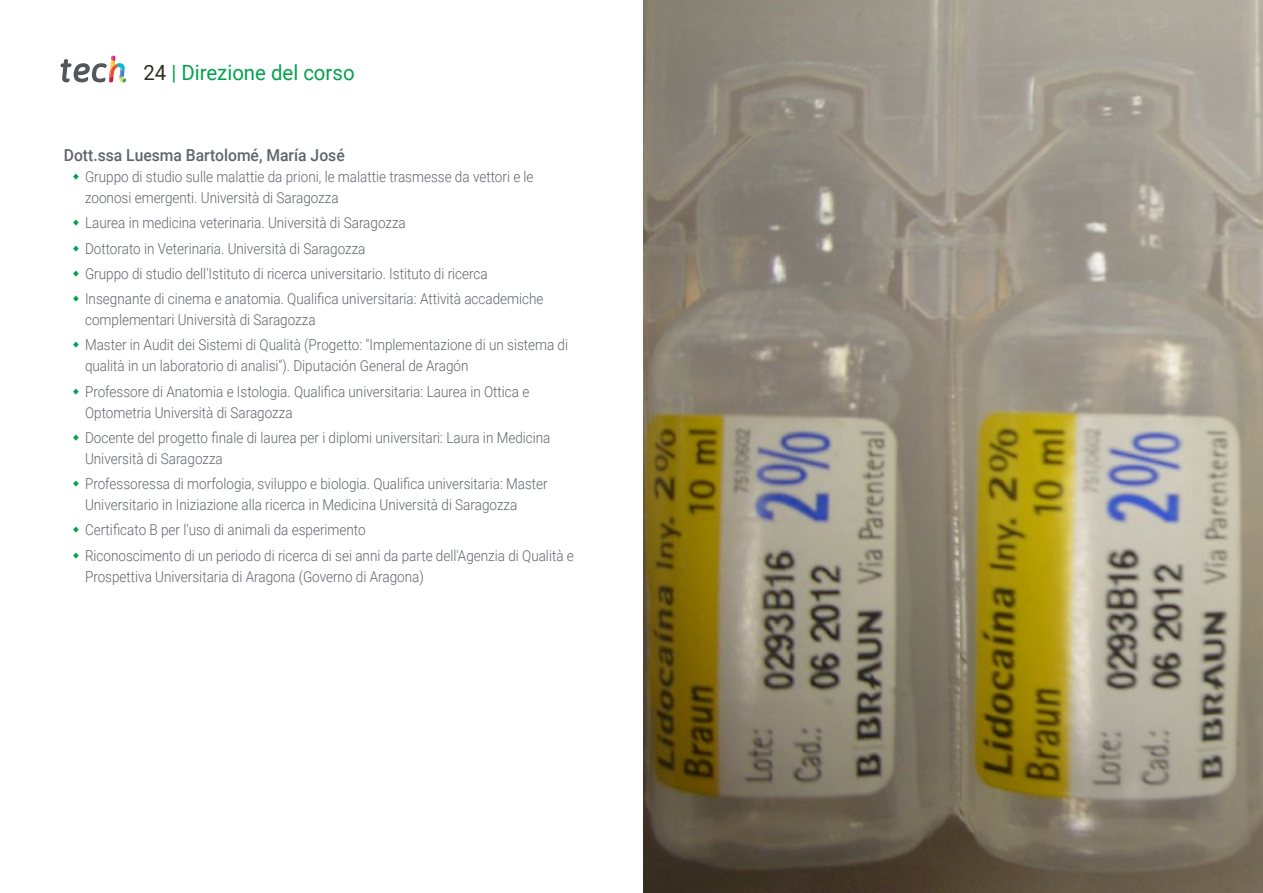
<style>
.page{position:relative;width:1263px;height:893px;background:#fff}
.page>*{position:absolute;margin:0;border:0;box-sizing:border-box;transform-origin:0 0}
.t1{font:21px "Roboto";color:#04a14d}
.t2{font:500 16.5px "Roboto";color:#61646a;scale:.95 1}
.t3{font:300 15px/25.2px "Roboto";color:#61646a;scale:.9 1}
.s1{color:#312e20}
</style>
<div class="page">
<svg style="left:61px;top:56px;width:65px;height:27px"></svg>
<img style="left:643px;top:0;width:620px;height:893px">
<h1 class="t1" style="left:144px;top:57px;width:213px"><span class="s1">24</span> | Direzione del corso</h1>
<p class="t2" style="left:64px;top:144px;width:297px">Dott.ssa Luesma Bartolomé, María José</p>
<p class="t3" style="left:85px;top:166px;width:500px;line-height:21px">Gruppo di studio sulle malattie da prioni, le malattie trasmesse da vettori e le zoonosi emergenti. Università di Saragozza</p>
<p class="t3" style="left:85px;top:210px;width:511px">Laurea in medicina veterinaria. Università di Saragozza<br>Dottorato in Veterinaria. Università di Saragozza<br>Gruppo di studio dell'Istituto di ricerca universitario. Istituto di ricerca Insegnante di cinema e anatomia. Qualifica universitaria: Attività accademiche</p>
<p class="t3" style="left:85px;top:307px;width:538px">complementari Università di Saragozza<br>Master in Audit dei Sistemi di Qualità (Progetto: "Implementazione di un sistema di</p>
<p class="t3" style="left:85px;top:353px;width:495px">qualità in un laboratorio di analisi"). Diputación General de Aragón<br>Professore di Anatomia e Istologia. Qualifica universitaria: Laurea in Ottica e</p>
<p class="t3" style="left:85px;top:399px;width:519px">Optometria Università di Saragozza<br>Docente del progetto finale di laurea per i diplomi universitari: Laura in Medicina</p>
<p class="t3" style="left:85px;top:445px;width:516px">Università di Saragozza<br>Professoressa di morfologia, sviluppo e biologia. Qualifica universitaria: Master</p>
<p class="t3" style="left:85px;top:492px;width:545px">Universitario in Iniziazione alla ricerca in Medicina Università di Saragozza<br>Certificato B per l'uso di animali da esperimento<br>Riconoscimento di un periodo di ricerca di sei anni da parte dell'Agenzia di Qualità e</p>
<p class="t3" style="left:85px;top:563px;width:378px">Prospettiva Universitaria di Aragona (Governo di Aragona)</p>
</div>
